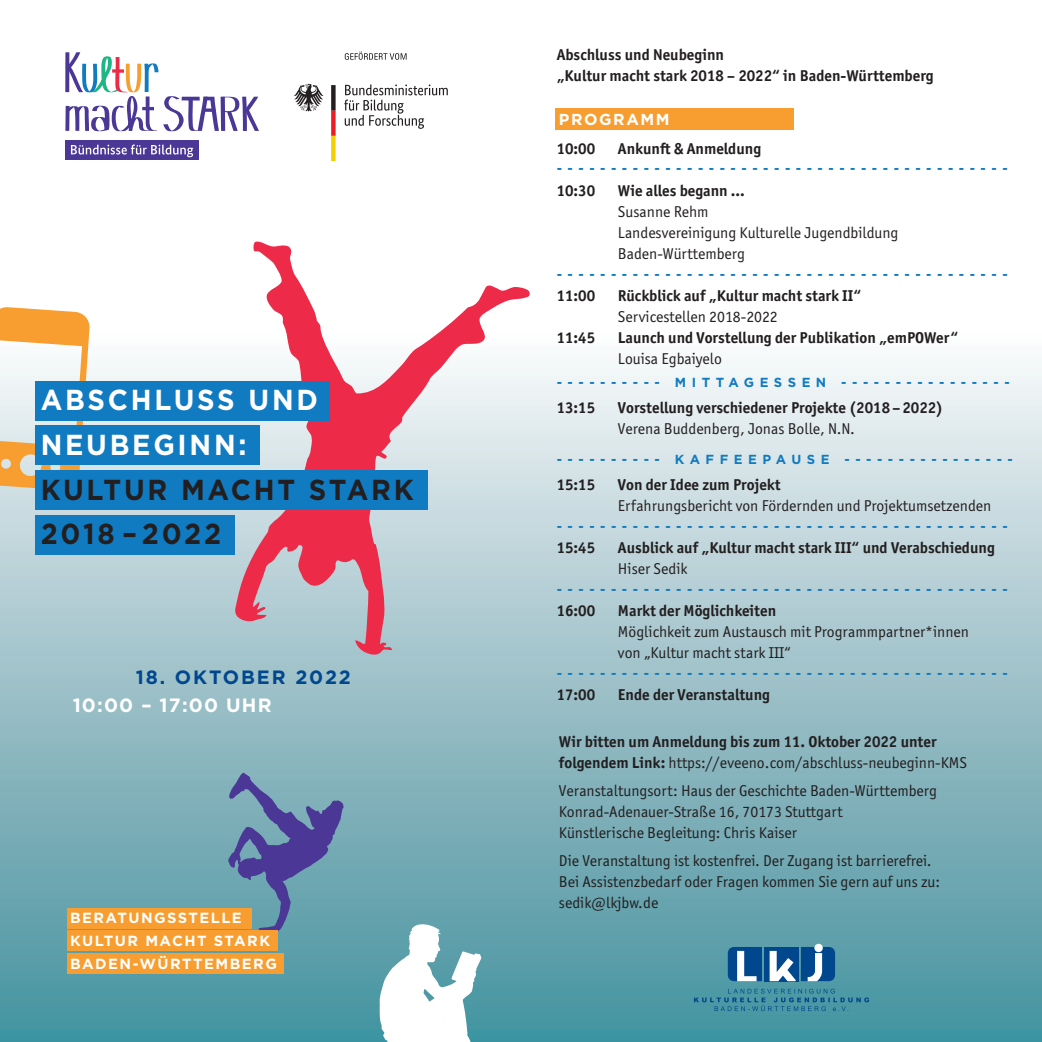
<style>
.page{position:relative;width:1042px;height:1042px;background:#fff}
.page>*{position:absolute;margin:0;border:0;box-sizing:border-box;transform-origin:0 0}
.lkj_head_02{font:700 28.88px "Gotham";letter-spacing:.1em;color:#231f20;scale:.95 1}
.lkj_head_02-2{font:700 28.88px "Gotham";letter-spacing:.1em;color:#fff;scale:.95 1}
.lkj_head_02-3{font:700 19.25px "Gotham";letter-spacing:.1em;color:#01478d}
.lkj_head_02-4{font:700 19.25px "Gotham";letter-spacing:.06em;color:#fff}
.lkj_head_02-5{font:700 15.92px "Gotham";letter-spacing:.1em;color:#fff}
.lkj_body_01{font:15.75px/21px "Officina Sans ITC Pro";color:#231f20}
.lkj_body_01-2{font:700 15.75px/21px "Officina Sans ITC Pro";color:#231f20}
.lkj_head_02-6{font:700 14.7px "Gotham";letter-spacing:.1em;color:#fff}
.lkj_body_01-3{font:700 13.12px "Gotham";letter-spacing:.42em;color:#107bc1}
.s1{font-weight:400}
</style>
<div class="page">
<div style="left:0;top:330px;width:1042px;height:712px;background:linear-gradient(to bottom,#faf8f9,#428f9b)"></div>
<svg style="left:0;top:307px;width:90px;height:183px"></svg>
<svg style="left:233px;top:241px;width:298px;height:416px"></svg>
<div style="left:35px;top:381px;width:294px;height:39px;background:#107bc1"></div>
<div style="left:35px;top:425px;width:225px;height:40px;background:#107bc1"></div>
<div style="left:35px;top:515px;width:200px;height:40px;background:#107bc1"></div>
<div style="left:35px;top:470px;width:393px;height:40px;background:#107bc1"></div>
<svg style="left:228px;top:773px;width:116px;height:159px;background:#6684a9"></svg>
<div style="left:67px;top:908px;width:184px;height:20px;background:#f89d2f"></div>
<div style="left:67px;top:931px;width:211px;height:20px;background:#f89d2f"></div>
<div style="left:67px;top:953px;width:217px;height:21px;background:#f89d2f"></div>
<svg style="left:379px;top:923px;width:102px;height:119px"></svg>
<div style="left:65px;top:141px;width:134px;height:19px;background:#4a3796"></div>
<svg style="left:71px;top:145px;width:122px;height:12px"></svg>
<svg style="left:65px;top:52px;width:4px;height:40px"></svg>
<svg style="left:65px;top:106px;width:5px;height:25px"></svg>
<svg style="left:66px;top:52px;width:193px;height:79px"></svg>
<svg style="left:344px;top:84px;width:104px;height:45px"></svg>
<svg style="left:294px;top:84px;width:29px;height:27px"></svg>
<svg style="left:331px;top:85px;width:5px;height:76px"></svg>
<svg style="left:345px;top:52px;width:61px;height:8px"></svg>
<div style="left:764px;top:947px;width:34px;height:34px;background:#01478d"></div>
<svg style="left:769px;top:947px;width:66px;height:34px"></svg>
<svg style="left:728px;top:947px;width:34px;height:34px"></svg>
<div style="left:814px;top:944px;width:9px;height:8px;background:#fff;border-radius:50%"></div>
<svg style="left:694px;top:988px;width:175px;height:23px;background:#418da0"></svg>
<div style="left:555px;top:109px;width:238px;height:21px;background:#f89d2f"></div>
<p class="lkj_head_02-2" style="left:41px;top:383px;width:293px">ABSCHLUSS UND</p>
<p class="lkj_head_02-2" style="left:41px;top:428px;width:218px">NEUBEGINN:</p>
<p class="lkj_head_02" style="left:41px;top:473px;width:394px">KULTUR MACHT STARK</p>
<p class="lkj_head_02" style="left:41px;top:517px;width:191px">2018 – 2022</p>
<p class="lkj_head_02-3" style="left:136px;top:666px;width:217px">18. OKTOBER 2022</p>
<p class="lkj_head_02-4" style="left:73px;top:694px;width:200px">10:00 – 17:00 UHR</p>
<p class="lkj_head_02-6" style="left:70px;top:909px;width:173px">BERATUNGSSTELLE</p>
<p class="lkj_head_02-6" style="left:70px;top:932px;width:201px">KULTUR MACHT STARK</p>
<p class="lkj_head_02-6" style="left:70px;top:955px;width:208px">BADEN-WÜRTTEMBERG</p>
<p class="lkj_body_01-2" style="left:557px;top:44px;width:378px">Abschluss und Neubeginn<br>„Kultur macht stark 2018 – 2022“ in Baden-Württemberg</p>
<p class="lkj_head_02-5" style="left:559px;top:110px;width:112px">PROGRAMM</p>
<p class="lkj_body_01-2" style="left:557px;top:138px;width:40px">10:00</p>
<p class="lkj_body_01-2" style="left:618px;top:138px;width:145px">Ankunft &amp; Anmeldung</p>
<p class="lkj_body_01-3" style="left:557px;top:161px;width:452px">------------------------------------------</p>
<p class="lkj_body_01-2" style="left:557px;top:180px;width:40px">10:30</p>
<p class="lkj_body_01-2" style="left:618px;top:180px;width:128px">Wie alles begann …</p>
<p class="lkj_body_01" style="left:618px;top:201px;width:92px">Susanne Rehm</p>
<p class="lkj_body_01" style="left:618px;top:222px;width:282px">Landesvereinigung Kulturelle Jugendbildung</p>
<p class="lkj_body_01" style="left:618px;top:243px;width:129px">Baden-Württemberg</p>
<p class="lkj_body_01-3" style="left:557px;top:266px;width:452px">------------------------------------------</p>
<p class="lkj_body_01-2" style="left:557px;top:285px;width:40px">11:00</p>
<p class="lkj_body_01-2" style="left:618px;top:285px;width:245px">Rückblick auf „Kultur macht stark II“</p>
<p class="lkj_body_01" style="left:618px;top:306px;width:161px">Servicestellen 2018-2022</p>
<p class="lkj_body_01-2" style="left:557px;top:327px;width:40px">11:45</p>
<p class="lkj_body_01-2" style="left:618px;top:327px;width:342px">Launch und Vorstellung der Publikation „emPOWer“</p>
<p class="lkj_body_01" style="left:618px;top:348px;width:105px">Louisa Egbaiyelo</p>
<p class="lkj_body_01-3" style="left:557px;top:375px;width:454px">---------- MITTAGESSEN ----------------</p>
<p class="lkj_body_01-2" style="left:557px;top:397px;width:40px">13:15</p>
<p class="lkj_body_01-2" style="left:618px;top:397px;width:327px">Vorstellung verschiedener Projekte (2018 – 2022)</p>
<p class="lkj_body_01" style="left:618px;top:418px;width:238px">Verena Buddenberg, Jonas Bolle, N.N.</p>
<p class="lkj_body_01-3" style="left:557px;top:452px;width:458px">---------- KAFFEEPAUSE ----------------</p>
<p class="lkj_body_01-2" style="left:557px;top:474px;width:40px">15:15</p>
<p class="lkj_body_01-2" style="left:618px;top:474px;width:164px">Von der Idee zum Projekt</p>
<p class="lkj_body_01" style="left:618px;top:495px;width:375px">Erfahrungsbericht von Fördernden und Projektumsetzenden</p>
<p class="lkj_body_01-3" style="left:557px;top:518px;width:452px">------------------------------------------</p>
<p class="lkj_body_01-2" style="left:557px;top:537px;width:40px">15:45</p>
<p class="lkj_body_01-2" style="left:618px;top:537px;width:378px">Ausblick auf „Kultur macht stark III“ und Verabschiedung</p>
<p class="lkj_body_01" style="left:618px;top:558px;width:71px">Hiser Sedik</p>
<p class="lkj_body_01-3" style="left:557px;top:581px;width:452px">------------------------------------------</p>
<p class="lkj_body_01-2" style="left:557px;top:600px;width:40px">16:00</p>
<p class="lkj_body_01-2" style="left:618px;top:600px;width:160px">Markt der Möglichkeiten</p>
<p class="lkj_body_01" style="left:618px;top:621px;width:352px">Möglichkeit zum Austausch mit Programmpartner*innen</p>
<p class="lkj_body_01" style="left:618px;top:642px;width:174px">von „Kultur macht stark III“</p>
<p class="lkj_body_01-3" style="left:557px;top:665px;width:452px">------------------------------------------</p>
<p class="lkj_body_01-2" style="left:557px;top:684px;width:40px">17:00</p>
<p class="lkj_body_01-2" style="left:618px;top:684px;width:154px">Ende der Veranstaltung</p>
<p class="lkj_body_01-2" style="left:559px;top:731px;width:409px">Wir bitten um Anmeldung bis zum 11. Oktober 2022 unter folgendem Link: <span class="s1">https://eveeno.com/abschluss-neubeginn-KMS</span></p>
<p class="lkj_body_01" style="left:559px;top:780px;width:380px">Veranstaltungsort: Haus der Geschichte Baden-Württemberg</p>
<p class="lkj_body_01" style="left:559px;top:801px;width:285px">Konrad-Adenauer-Straße 16, 70173 Stuttgart</p>
<p class="lkj_body_01" style="left:559px;top:822px;width:240px">Künstlerische Begleitung: Chris Kaiser</p>
<p class="lkj_body_01" style="left:559px;top:850px;width:374px">Die Veranstaltung ist kostenfrei. Der Zugang ist barrierefrei.</p>
<p class="lkj_body_01" style="left:559px;top:871px;width:383px">Bei Assistenzbedarf oder Fragen kommen Sie gern auf uns zu: sedik@lkjbw.de</p>
</div>
